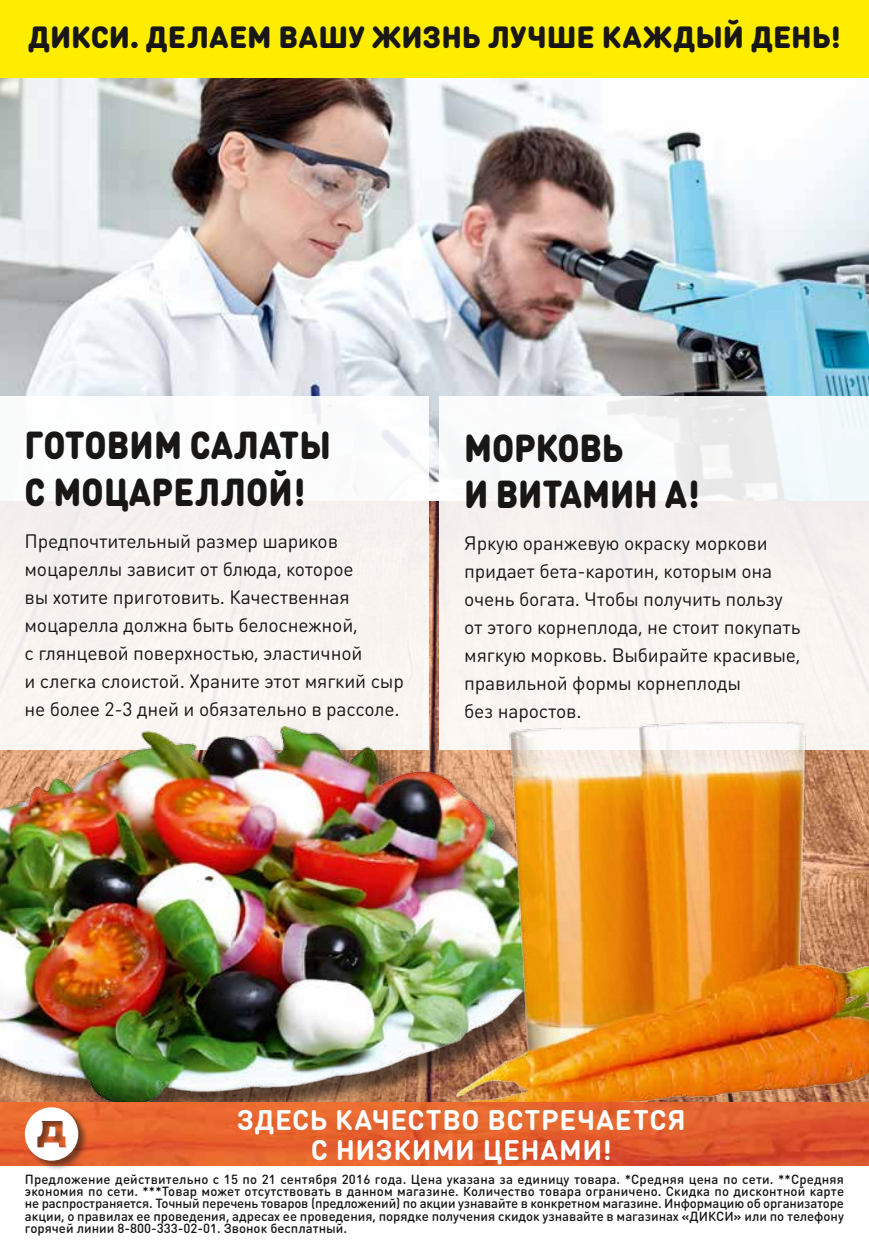
<style>
.page{position:relative;width:869px;height:1260px;background:#fff}
.page>*{position:absolute;margin:0;border:0;box-sizing:border-box;transform-origin:0 0}
.t1{font:900 38.5px/46.2px "DIN Round Pro";letter-spacing:-.005em;color:#181716;scale:.9 1}
.t2{font:900 30.28px "DIN Round Pro";letter-spacing:.005em;color:#181716}
.t3{font:700 28px/29.8px "DIN Round Pro";letter-spacing:.025em;color:#fff;text-align:center}
.t4{font:19.25px/28px "DIN Round Pro";letter-spacing:-.01em;color:#181716}
.t5{font:500 13.12px/12.2px "DIN Round Pro";color:#181716;text-align:justify}
</style>
<div class="page">
<img style="left:0;top:78px;width:868px;height:424px">
<div style="left:0;top:396px;width:429px;height:354px;background:linear-gradient(to right,#f9f6f4,#faf6f4)"></div>
<div style="left:439px;top:396px;width:429px;height:354px;background:linear-gradient(to right,#faf6f4,#f3f2f1)"></div>
<img style="left:0;top:727px;width:429px;height:375px">
<img style="left:429px;top:660px;width:439px;height:442px">
<img style="left:0;top:1102px;width:869px;height:63px">
<div style="left:24px;top:1107px;width:65px;height:64px;background:#181716;opacity:.57"></div>
<svg style="left:25px;top:1107px;width:53px;height:54px"></svg>
<div style="left:0;top:0;width:868px;height:78px;background:#ffed00"></div>
<h2 class="t2" style="left:28px;top:14px;width:814px">ДИКСИ. ДЕЛАЕМ ВАШУ ЖИЗНЬ ЛУЧШЕ КАЖДЫЙ ДЕНЬ!</h2>
<h1 class="t1" style="left:25px;top:420px;width:342px">ГОТОВИМ САЛАТЫ<br>С МОЦАРЕЛЛОЙ!</h1>
<p class="t4" style="left:24px;top:526px;width:381px">Предпочтительный размер шариков моцареллы зависит от блюда, которое<br>вы хотите приготовить. Качественная моцарелла должна быть белоснежной,<br>с глянцевой поверхностью, эластичной<br>и слегка слоистой. Храните этот мягкий сыр не более 2-3 дней и обязательно в рассоле.</p>
<h1 class="t1" style="left:464px;top:422px;width:263px">МОРКОВЬ<br>И ВИТАМИН А!</h1>
<h3 class="t4" style="left:464px;top:528px;width:338px">Яркую оранжевую окраску моркови придает бета-каротин, которым она очень богата. Чтобы получить пользу от этого корнеплода, не стоит покупать мягкую морковь. Выбирайте красивые, правильной формы корнеплоды<br>без наростов.</h3>
<h3 class="t3" style="left:236px;top:1104px;width:450px">ЗДЕСЬ КАЧЕСТВО ВСТРЕЧАЕТСЯ<br>С НИЗКИМИ ЦЕНАМИ!</h3>
<p class="t5" style="left:25px;top:1173px;width:820px">Предложение действительно с 15 по 21 сентября 2016 года. Цена указана за единицу товара. *Средняя цена по сети. **Средняя экономия по сети. ***Товар может отсутствовать в данном магазине. Количество товара ограничено. Скидка по дисконтной карте не распространяется. Точный перечень товаров (предложений) по акции узнавайте в конкретном магазине. Информацию об организаторе акции, о правилах ее проведения, адресах ее проведения, порядке получения скидок узнавайте в магазинах «ДИКСИ» или по телефону горячей линии 8-800-333-02-01. Звонок бесплатный.</p>
</div>
